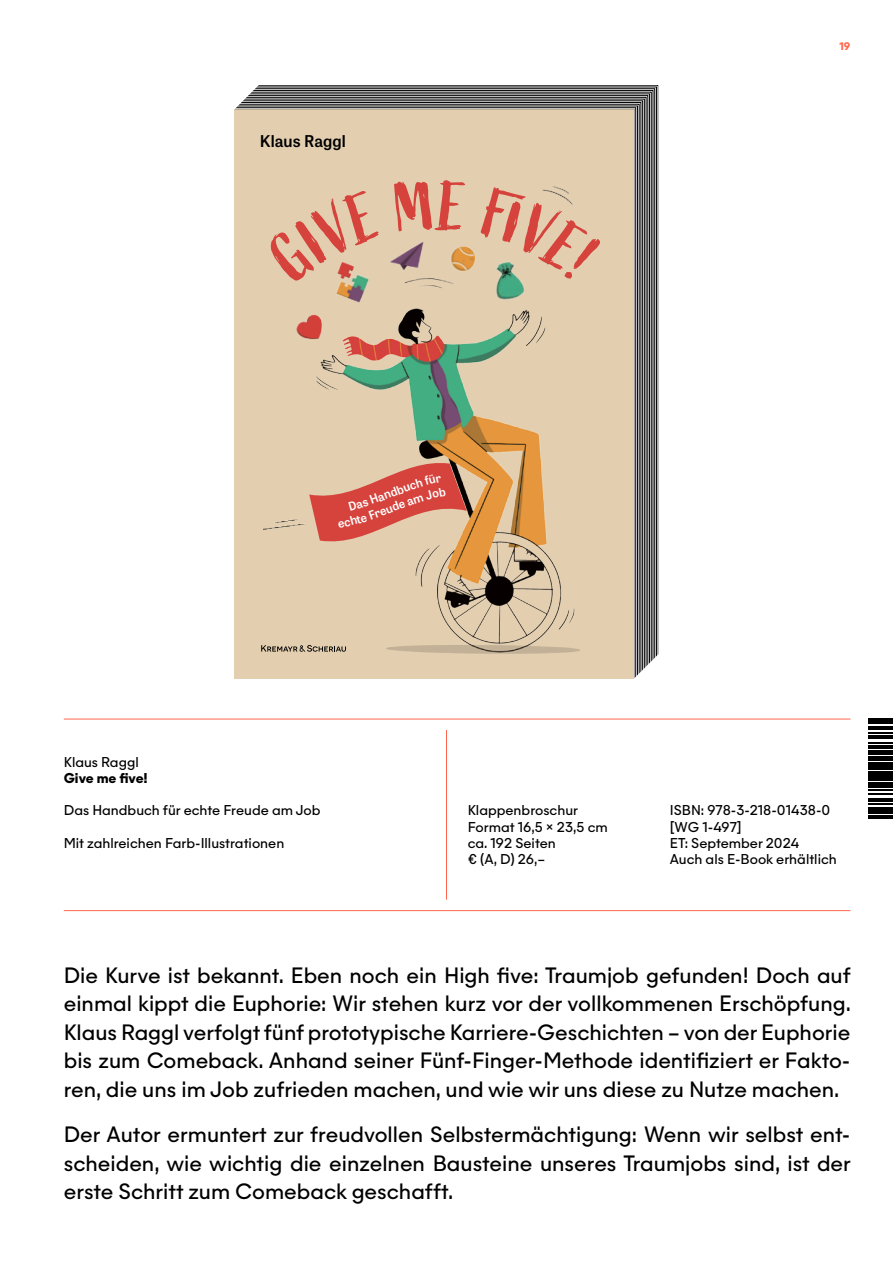
<style>
.page{position:relative;width:893px;height:1263px;background:#fff}
.page>*{position:absolute;margin:0;border:0;box-sizing:border-box;transform-origin:0 0}
.t1{font:21px/28.5px "Majorant";color:#000;text-align:justify}
.t2{font:600 16.2px "Tablet Gothic";letter-spacing:.005em;color:#000}
.t3{font:13.5px/16.2px "Majorant";color:#000}
.t4{font:700 13.5px "Majorant";letter-spacing:-.01em;color:#000}
.t5{font:600 12px "Tablet Gothic";color:#fff}
.t6{font:700 10.5px "Majorant";color:#ff674c}
</style>
<div class="page">
<svg style="left:235px;top:85px;width:423px;height:593px;background:#cbb99c"></svg>
<hr style="left:64px;top:910px;width:786px;height:1px;background:#ff674c">
<hr style="left:64px;top:719px;width:786px;height:1px;background:#ff674c">
<hr style="left:446px;top:730px;width:1px;height:170px;background:#ff674c">
<svg style="left:868px;top:718px;width:25px;height:101px"></svg>
<svg style="left:868px;top:815px;width:25px;height:3px"></svg>
<hr style="left:868px;top:811px;width:25px;height:3px;background:#000">
<hr style="left:868px;top:808px;width:25px;height:2px;background:#000">
<hr style="left:868px;top:803px;width:25px;height:2px;background:#000">
<svg style="left:868px;top:790px;width:25px;height:11px"></svg>
<hr style="left:868px;top:786px;width:25px;height:2px;background:#000">
<hr style="left:868px;top:783px;width:25px;height:2px;background:#000">
<hr style="left:868px;top:778px;width:25px;height:2px;background:#000">
<hr style="left:868px;top:775px;width:25px;height:2px;background:#000">
<hr style="left:868px;top:771px;width:25px;height:3px;background:#000">
<svg style="left:868px;top:767px;width:25px;height:3px"></svg>
<hr style="left:868px;top:763px;width:25px;height:3px;background:#000">
<svg style="left:868px;top:759px;width:25px;height:1px"></svg>
<hr style="left:868px;top:756px;width:25px;height:2px;background:#000">
<hr style="left:868px;top:752px;width:25px;height:2px;background:#000">
<svg style="left:868px;top:750px;width:25px;height:1px"></svg>
<hr style="left:868px;top:746px;width:25px;height:3px;background:#000">
<svg style="left:868px;top:732px;width:25px;height:12px"></svg>
<hr style="left:868px;top:726px;width:25px;height:3px;background:#000">
<svg style="left:868px;top:719px;width:25px;height:5px"></svg>
<div style="left:263px;top:189px;width:118px;height:96px;background:#e3cfb0"></div>
<div style="left:394px;top:179px;width:72px;height:53px;background:#e3cfb0"></div>
<div style="left:477px;top:186px;width:125px;height:94px;background:#e3cfb0"></div>
<svg style="left:309px;top:457px;width:158px;height:91px;background:#d88773"></svg>
<p class="t2" style="left:260px;top:130px;width:87px">Klaus Raggl</p>
<p class="t6" style="left:839px;top:40px;width:13px">19</p>
<p class="t5" style="left:367px;top:492px;width:37px;rotate:-20deg">Handb</p>
<p class="t5" style="left:372px;top:506px;width:34px;rotate:-20deg">reude</p>
<p class="t3" style="left:64px;top:754px;width:76px">Klaus Raggl</p>
<p class="t4" style="left:64px;top:769px;width:86px">Give me five!</p>
<p class="t3" style="left:64px;top:802px;width:258px">Das Handbuch für echte Freude am Job</p>
<p class="t3" style="left:64px;top:835px;width:222px">Mit zahlreichen Farb-Illustrationen</p>
<p class="t3" style="left:468px;top:802px;width:142px">Klappenbroschur<br>Format 16,5 × 23,5 cm ca. 192 Seiten<br>€ (A, D) 26,–</p>
<p class="t3" style="left:670px;top:802px;width:169px">ISBN: 978-3-218-01438-0 [WG 1-497]<br>ET: September 2024<br>Auch als E-Book erhältlich</p>
<p class="t1" style="left:64px;top:961px;width:789px">Die Kurve ist bekannt. Eben noch ein High five: Traumjob gefunden! Doch auf einmal kippt die Euphorie: Wir stehen kurz vor der vollkommenen Erschöpfung.<br>Klaus Raggl verfolgt fünf prototypische Karriere-Geschichten – von der Euphorie bis zum Comeback. Anhand seiner Fünf-Finger-Methode identifiziert er Fakto&shy;ren, die uns im Job zufrieden machen, und wie wir uns diese zu Nutze machen.</p>
<p class="t1" style="left:64px;top:1120px;width:789px">Der Autor ermuntert zur freudvollen Selbstermächtigung: Wenn wir selbst ent&shy;scheiden, wie wichtig die einzelnen Bausteine unseres Traumjobs sind, ist der erste Schritt zum Comeback geschafft.</p>
</div>
